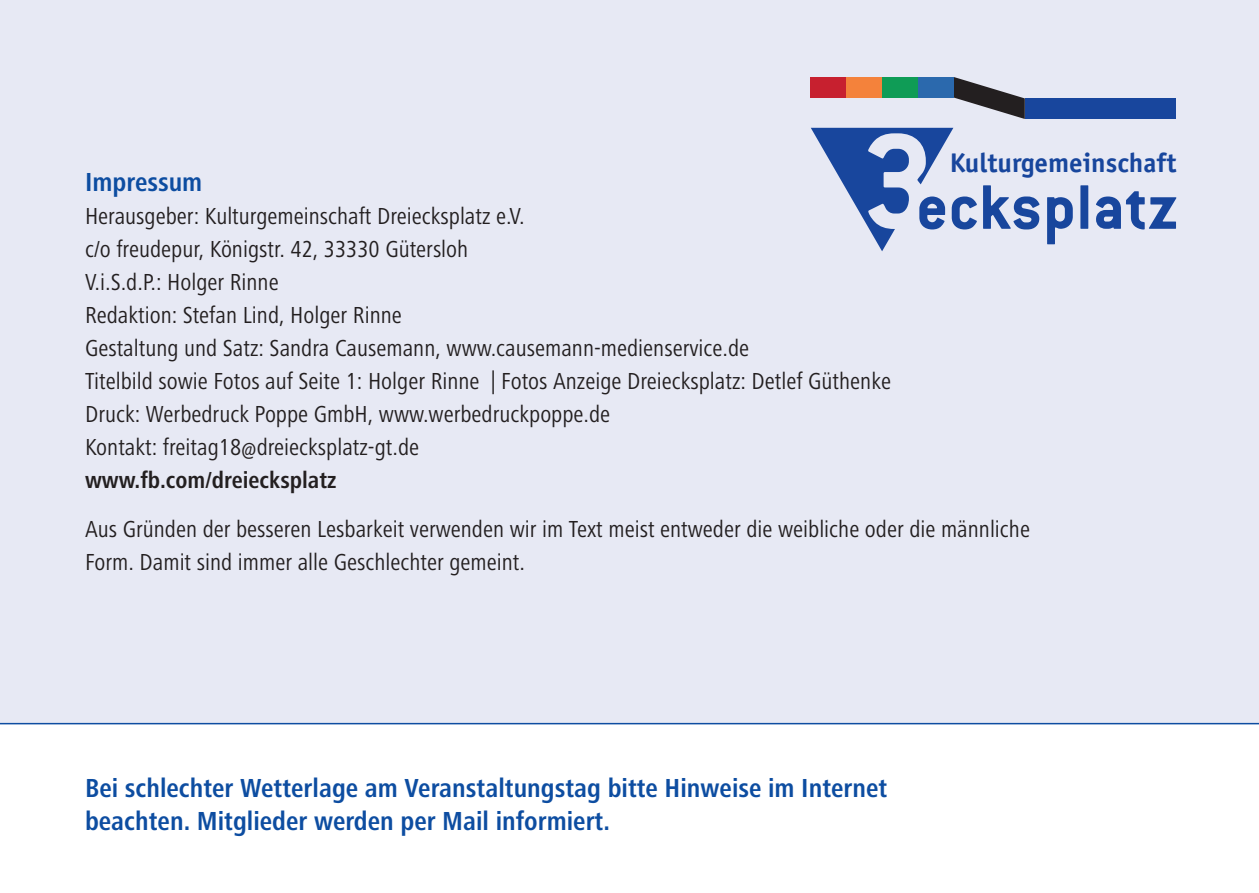
<style>
.page{position:relative;width:1259px;height:893px;background:#fff}
.page>*{position:absolute;margin:0;border:0;box-sizing:border-box;transform-origin:0 0}
.t1{font:700 condensed 27px/33px "Frutiger Next LT";color:#0d4da1}
.t2{font:700 27px "Officina Sans";color:#18469d}
.t3{font:condensed 24px/33px "Frutiger Next LT";color:#231f20}
.t4{font:700 condensed 24px "Frutiger Next LT";color:#231f20}
</style>
<div class="page">
<div style="left:0;top:0;width:1259px;height:723px;background:#e7e9f4"></div>
<hr style="left:0;top:723px;width:1259px;height:1px;background:#0d4da1">
<svg style="left:811px;top:128px;width:166px;height:123px"></svg>
<svg style="left:983px;top:185px;width:56px;height:44px"></svg>
<svg style="left:1047px;top:197px;width:25px;height:47px"></svg>
<div style="left:1080px;top:185px;width:8px;height:44px;background:#18469d"></div>
<svg style="left:1096px;top:191px;width:80px;height:38px"></svg>
<div style="left:1024px;top:98px;width:151px;height:21px;background:#18469d"></div>
<svg style="left:953px;top:77px;width:71px;height:42px"></svg>
<div style="left:810px;top:77px;width:36px;height:21px;background:#c7202f"></div>
<div style="left:846px;top:77px;width:36px;height:21px;background:#f4823b"></div>
<div style="left:882px;top:77px;width:36px;height:21px;background:#0f9c56"></div>
<div style="left:917px;top:77px;width:36px;height:21px;background:#2b69ad"></div>
<p class="t2" style="left:950px;top:146px;width:228px">Kulturgemeinschaft</p>
<p class="t1" style="left:85px;top:166px;width:119px">Impressum</p>
<p class="t3" style="left:85px;top:200px;width:807px">Herausgeber: Kulturgemeinschaft Dreiecksplatz e.V.<br>c/o freudepur, Königstr. 42, 33330 Gütersloh<br>V.i.S.d.P.: Holger Rinne<br>Redaktion: Stefan Lind, Holger Rinne<br>Gestaltung und Satz: Sandra Causemann, www.causemann-medienservice.de<br>Titelbild sowie Fotos auf Seite 1: Holger Rinne | Fotos Anzeige Dreiecksplatz: Detlef Güthenke Druck: Werbedruck Poppe GmbH, www.werbedruckpoppe.de<br>Kontakt: freitag18@dreiecksplatz-gt.de</p>
<p class="t4" style="left:85px;top:467px;width:253px">www.fb.com/dreiecksplatz</p>
<p class="t3" style="left:85px;top:513px;width:946px">Aus Gründen der besseren Lesbarkeit verwenden wir im Text meist entweder die weibliche oder die männliche<br>Form. Damit sind immer alle Geschlechter gemeint.</p>
<p class="t1" style="left:85px;top:771px;width:804px">Bei schlechter Wetterlage am Veranstaltungstag bitte Hinweise im Internet beachten. Mitglieder werden per Mail informiert.</p>
</div>
